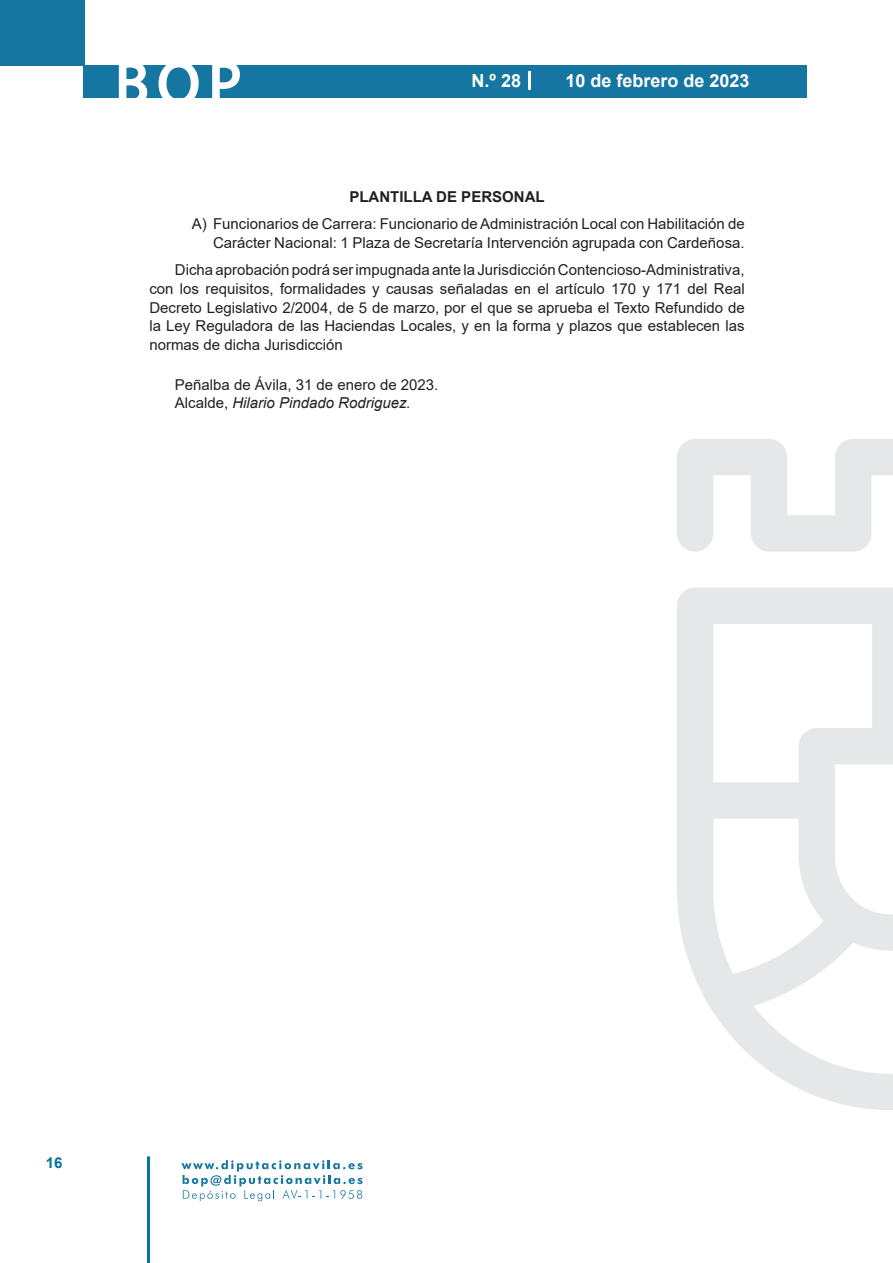
<style>
.page{position:relative;width:893px;height:1263px;background:#fff}
.page>*{position:absolute;margin:0;border:0;box-sizing:border-box;transform-origin:0 0}
.t1{font:500 61.5px "Avant Garde";color:#fff}
.t2{font:700 18px "Arial";color:#fff}
.texto_normal{font:15px/18.8px "Arial";color:#231f20;text-align:right}
.texto_normal-2{font:italic 15px "Arial";color:#231f20}
.fecha{font:15px "Arial";color:#231f20}
.texto_centrado{font:700 15px "Arial";color:#231f20}
.t3{font:700 15px "Arial";color:#04739f}
.s1{font-style:normal}
</style>
<div class="page">
<div style="left:0;top:0;width:85px;height:65px;background:#1676a2"></div>
<div style="left:84px;top:65px;width:723px;height:33px;background:#1676a2"></div>
<svg style="left:118px;top:65px;width:30px;height:33px"></svg>
<svg style="left:158px;top:65px;width:41px;height:33px"></svg>
<svg style="left:212px;top:65px;width:28px;height:33px"></svg>
<svg style="left:182px;top:1160px;width:181px;height:41px"></svg>
<hr style="left:147px;top:1156px;width:3px;height:107px;background:#04739f">
<svg style="left:529px;top:71px;width:2px;height:19px"></svg>
<svg style="left:677px;top:439px;width:216px;height:671px"></svg>
<h1 class="t1" style="left:115px;top:46px;width:128px">BOP</h1>
<p class="t2" style="left:472px;top:68px;width:51px">N.º 28</p>
<p class="t2" style="left:565px;top:68px;width:186px">10 de febrero de 2023</p>
<p class="texto_centrado" style="left:349px;top:186px;width:197px">PLANTILLA DE PERSONAL</p>
<p class="texto_normal" style="left:192px;top:214px;width:554px">A) Funcionarios de Carrera: Funcionario de Administración Local con Habilitación de<br>Carácter Nacional: 1 Plaza de Secretaría Intervención agrupada con Cardeñosa.</p>
<p class="texto_normal" style="left:149px;top:260px;width:597px;text-align:justify;text-indent:26px">Dicha aprobación podrá ser impugnada ante la Jurisdicción Contencioso-Administrativa, con los requisitos, formalidades y causas señaladas en el artículo 170 y 171 del Real Decreto Legislativo 2/2004, de 5 de marzo, por el que se aprueba el Texto Refundido de la Ley Reguladora de las Haciendas Locales, y en la forma y plazos que establecen las normas de dicha Jurisdicción</p>
<p class="fecha" style="left:175px;top:374px;width:265px">Peñalba de Ávila, 31 de enero de 2023.</p>
<p class="texto_normal-2" style="left:175px;top:393px;width:237px"><span class="s1">Alcalde,</span> Hilario Pindado Rodriguez.</p>
<p class="t3" style="left:46px;top:1152px;width:18px">16</p>
</div>
